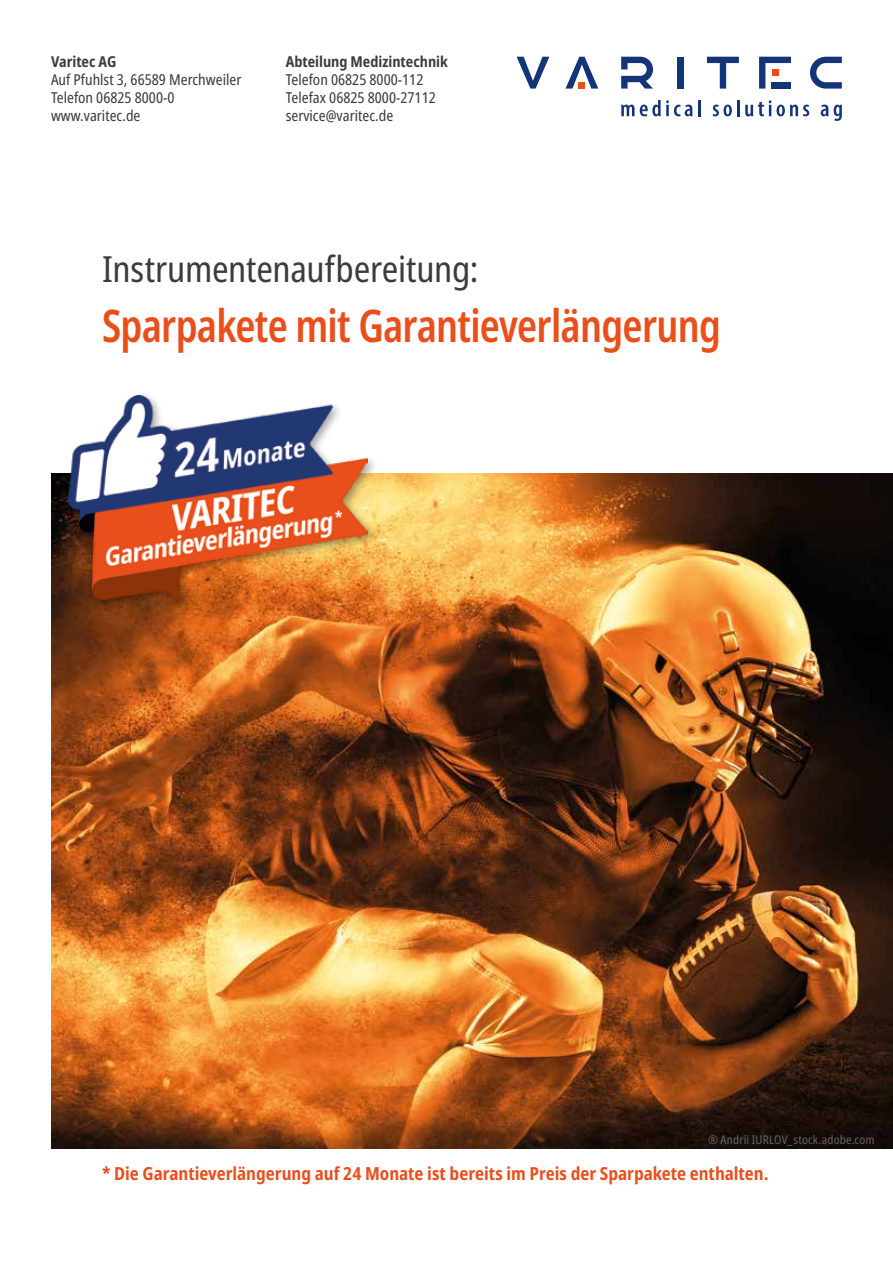
<style>
.page{position:relative;width:893px;height:1263px;background:#fff}
.page>*{position:absolute;margin:0;border:0;box-sizing:border-box;transform-origin:0 0}
.t1{font:600 condensed 45px "Noto Sans";letter-spacing:-.02em;color:#e94e1b;scale:.92 1}
.t2{font:condensed 36px "Noto Sans";letter-spacing:-.005em;color:#3c3c3b}
.t3{font:700 condensed 18px "Noto Sans";color:#e94e1b}
.t4{font:condensed 15px/18px "Noto Sans";color:#3c3c3b}
.t5{font:700 condensed 15px "Noto Sans";color:#3c3c3b}
.t6{font:condensed 12px "Noto Sans";letter-spacing:.015em;color:#646363}
</style>
<div class="page">
<svg style="left:621px;top:57px;width:32px;height:32px"></svg>
<div style="left:677px;top:57px;width:7px;height:32px;background:#133578"></div>
<svg style="left:707px;top:57px;width:32px;height:32px"></svg>
<svg style="left:759px;top:57px;width:32px;height:32px"></svg>
<div style="left:772px;top:82px;width:19px;height:7px;background:#133578"></div>
<div style="left:772px;top:69px;width:6px;height:7px;background:#e94e1b"></div>
<svg style="left:810px;top:57px;width:32px;height:32px"></svg>
<svg style="left:517px;top:57px;width:32px;height:32px"></svg>
<svg style="left:566px;top:57px;width:32px;height:32px"></svg>
<svg style="left:621px;top:105px;width:13px;height:11px"></svg>
<svg style="left:640px;top:100px;width:52px;height:16px"></svg>
<hr style="left:698px;top:100px;width:3px;height:16px;background:#133578">
<svg style="left:713px;top:105px;width:19px;height:11px"></svg>
<hr style="left:737px;top:100px;width:3px;height:16px;background:#133578">
<svg style="left:745px;top:100px;width:26px;height:16px"></svg>
<svg style="left:777px;top:105px;width:32px;height:11px"></svg>
<svg style="left:821px;top:105px;width:7px;height:11px"></svg>
<svg style="left:834px;top:105px;width:8px;height:16px"></svg>
<img style="left:51px;top:473px;width:842px;height:675px">
<div style="left:65px;top:392px;width:314px;height:224px;background:#000;opacity:.35"></div>
<img style="left:68px;top:395px;width:299px;height:209px">
<p class="t5" style="left:51px;top:51px;width:67px">Varitec AG</p>
<p class="t4" style="left:51px;top:71px;width:192px">Auf Pfuhlst 3, 66589 Merchweiler<br>Telefon 06825 8000-0 www.varitec.de</p>
<p class="t5" style="left:286px;top:51px;width:164px">Abteilung Medizintechnik</p>
<p class="t4" style="left:286px;top:71px;width:152px">Telefon 06825 8000-112<br>Telefax 06825 8000-27112 service@varitec.de</p>
<h2 class="t2" style="left:102px;top:244px;width:378px">Instrumentenaufbereitung:</h2>
<h1 class="t1" style="left:102px;top:294px;width:674px">Sparpakete mit Garantieverlängerung</h1>
<p class="t6" style="left:708px;top:1131px;width:168px">® Andrii IURLOV_stock.adobe.com</p>
<p class="t3" style="left:102px;top:1161px;width:668px">* Die Garantieverlängerung auf 24 Monate ist bereits im Preis der Sparpakete enthalten.</p>
</div>
